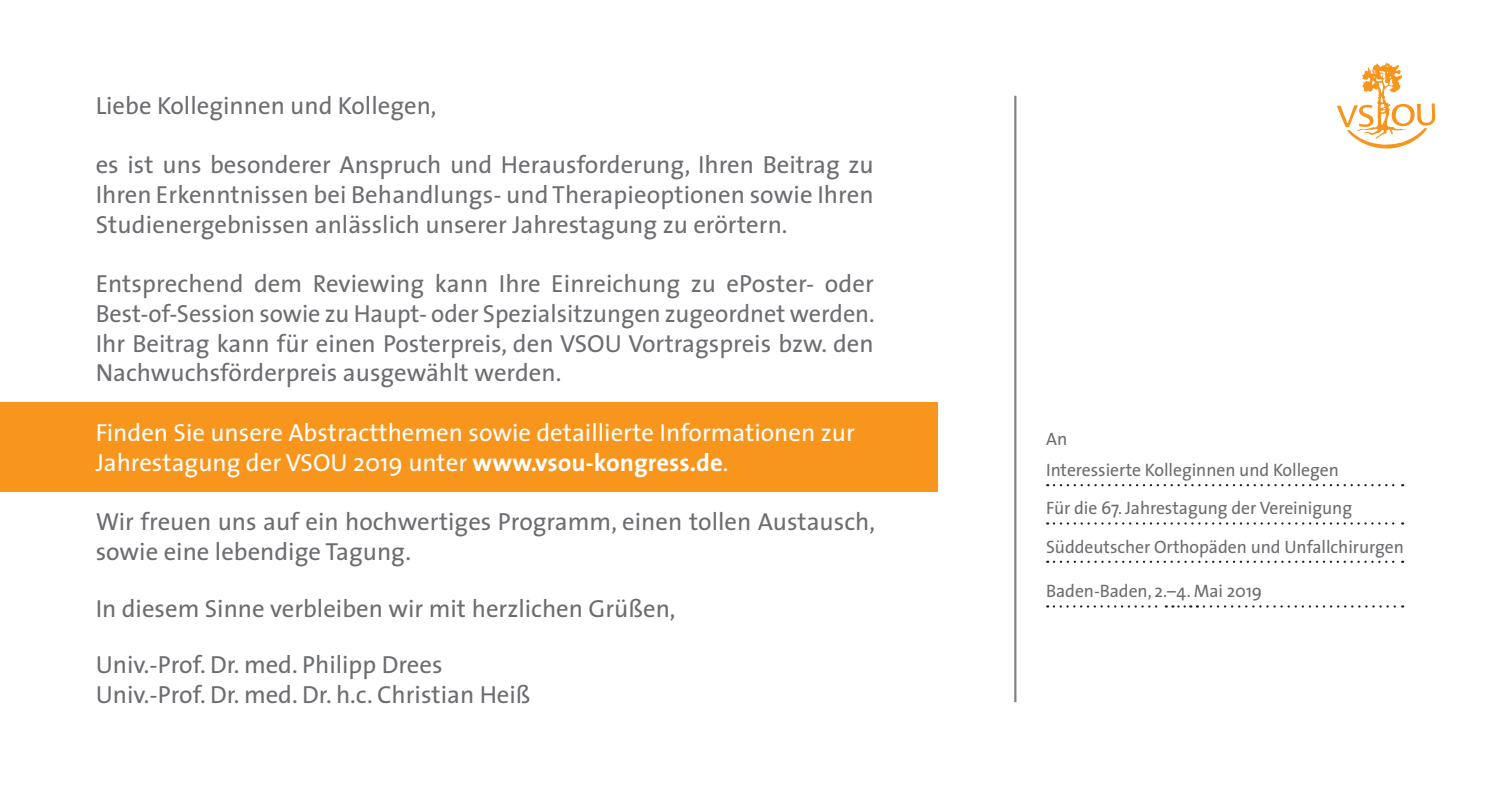
<style>
.page{position:relative;width:1499px;height:798px;background:#fff}
.page>*{position:absolute;margin:0;border:0;box-sizing:border-box;transform-origin:0 0}
.t1{font:24.75px/29.7px "The Sans";color:#6c6d70;text-align:justify}
.t2{font:24.75px/29.7px "The Sans";color:#fff}
.t3{font:18px/31.5px "The Sans";letter-spacing:-.005em;color:#6c6d70}
.s1{font-weight:700}
</style>
<div class="page">
<svg style="left:1054px;top:522px;width:349px;height:2px"></svg>
<svg style="left:1054px;top:484px;width:349px;height:2px"></svg>
<svg style="left:1054px;top:560px;width:349px;height:2px"></svg>
<svg style="left:1054px;top:605px;width:137px;height:2px"></svg>
<svg style="left:1204px;top:605px;width:199px;height:2px"></svg>
<div style="left:0;top:402px;width:938px;height:89px;background:#f7951d"></div>
<hr style="left:1014px;top:96px;width:2px;height:606px;background:#808285">
<svg style="left:1337px;top:62px;width:98px;height:87px"></svg>
<p class="t1" style="left:96px;top:90px;width:342px">Liebe Kolleginnen und Kollegen,</p>
<p class="t1" style="left:96px;top:149px;width:780px">es ist uns besonderer Anspruch und Herausforderung, Ihren Beitrag zu Ihren Erkenntnissen bei Behandlungs- und Therapieoptionen sowie Ihren Studienergebnissen anlässlich unserer Jahrestagung zu erörtern.</p>
<p class="t1" style="left:96px;top:268px;width:780px">Entsprechend dem Reviewing kann Ihre Einreichung zu ePoster- oder Best-of-Session sowie zu Haupt- oder Spezialsitzungen zugeordnet werden.<br>Ihr Beitrag kann für einen Posterpreis, den VSOU Vortragspreis bzw. den Nachwuchsförderpreis ausgewählt werden.</p>
<p class="t2" style="left:96px;top:416px;width:761px">Finden Sie unsere Abstractthemen sowie detaillierte Informationen zur<br>Jahrestagung der VSOU 2019 unter <span class="s1">www.vsou-kongress.de</span>.</p>
<p class="t1" style="left:96px;top:506px;width:781px">Wir freuen uns auf ein hochwertiges Programm, einen tollen Austausch, sowie eine lebendige Tagung.</p>
<p class="t1" style="left:96px;top:592px;width:581px">In diesem Sinne verbleiben wir mit herzlichen Grüßen,</p>
<p class="t1" style="left:96px;top:649px;width:436px">Univ.-Prof. Dr. med. Philipp Drees<br>Univ.-Prof. Dr. med. Dr. h.c. Christian Heiß</p>
<p class="t3" style="left:1046px;top:422px;width:294px">An<br>Interessierte Kolleginnen und Kollegen</p>
<p class="t3" style="left:1046px;top:487px;width:359px;line-height:39.6px">Für die 67. Jahrestagung der Vereinigung<br>Süddeutscher Orthopäden und Unfallchirurgen</p>
<p class="t3" style="left:1046px;top:574px;width:218px">Baden-Baden, 2.–4. Mai 2019</p>
</div>
